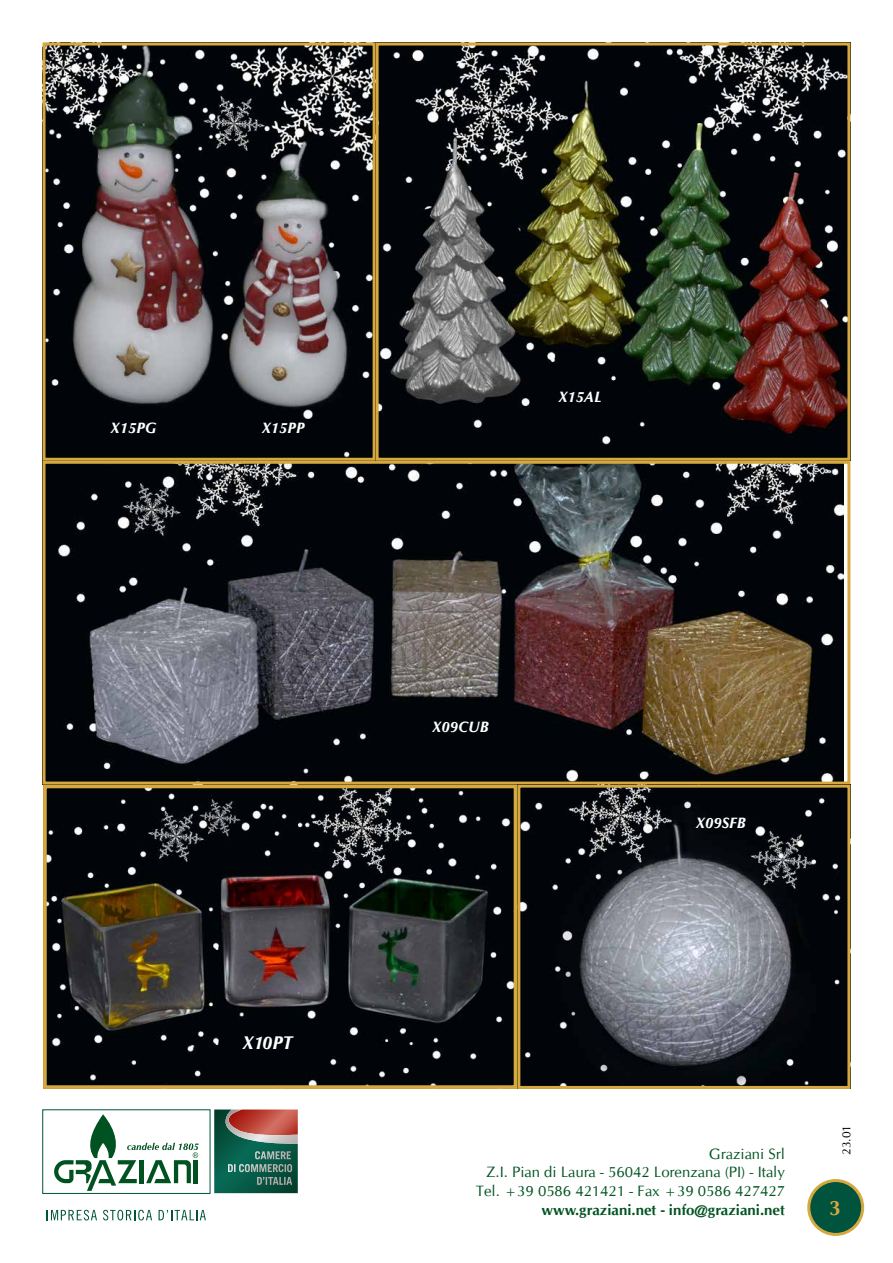
<style>
.page{position:relative;width:893px;height:1263px;background:#fff}
.page>*{position:absolute;margin:0;border:0;box-sizing:border-box;transform-origin:0 0}
.t1{font:700 21px "Cg Omega";color:#d5a93f}
.t2{font:italic 700 18.45px "Cg Omega";color:#fff}
.t3{font:15px/18.5px "CG Omega";color:#005321;text-align:right}
.t4{font:700 15px "Cg Omega";color:#005321}
.t5{font:italic 700 15px "Cg Omega";color:#fff}
.t6{font:12px "CG Omega";color:#000}
</style>
<div class="page">
<img style="left:48px;top:788px;width:798px;height:297px">
<div style="left:43px;top:784px;width:474px;height:305px;border:4px solid #d5a93f"></div>
<img style="left:47px;top:465px;width:796px;height:315px">
<div style="left:43px;top:461px;width:807px;height:323px;border:3px solid #d5a93f"></div>
<div style="left:517px;top:784px;width:333px;height:305px;border:3px solid #d5a93f"></div>
<img style="left:47px;top:47px;width:799px;height:410px">
<div style="left:376px;top:43px;width:474px;height:418px;border:3px solid #d5a93f"></div>
<div style="left:43px;top:43px;width:333px;height:418px;border:3px solid #d5a93f"></div>
<div style="left:809px;top:1180px;width:54px;height:54px;background:#00533d;border-radius:50%"></div>
<div style="left:807px;top:1179px;width:57px;height:57px;border:3px solid #d5a93f;border-radius:50%"></div>
<div style="left:43px;top:1109px;width:167px;height:85px;border:1px solid #00533d"></div>
<svg style="left:47px;top:1210px;width:50px;height:10px"></svg>
<svg style="left:103px;top:1210px;width:49px;height:10px"></svg>
<svg style="left:159px;top:1210px;width:47px;height:10px"></svg>
<svg style="left:214px;top:1109px;width:84px;height:84px;background:#516859"></svg>
<svg style="left:54px;top:1114px;width:145px;height:77px"></svg>
<p class="t5" style="left:111px;top:418px;width:47px">X15PG</p>
<p class="t5" style="left:262px;top:418px;width:44px">X15PP</p>
<p class="t2" style="left:242px;top:1031px;width:52px">X10PT</p>
<p class="t5" style="left:558px;top:388px;width:45px">X15AL</p>
<p class="t5" style="left:432px;top:717px;width:58px">X09CUB</p>
<p class="t5" style="left:696px;top:813px;width:52px">X09SFB</p>
<p class="t3" style="left:476px;top:1145px;width:311px">Graziani Srl<br>Z.I. Pian di Laura - 56042 Lorenzana (PI) - Italy<br>Tel. +39 0586 421421 - Fax +39 0586 427427</p>
<p class="t4" style="left:541px;top:1200px;width:245px">www.graziani.net - info@graziani.net</p>
<p class="t6" style="left:839px;top:1155px;width:31px;rotate:-90deg">23.01</p>
<h1 class="t1" style="left:829px;top:1194px;width:13px">3</h1>
</div>
